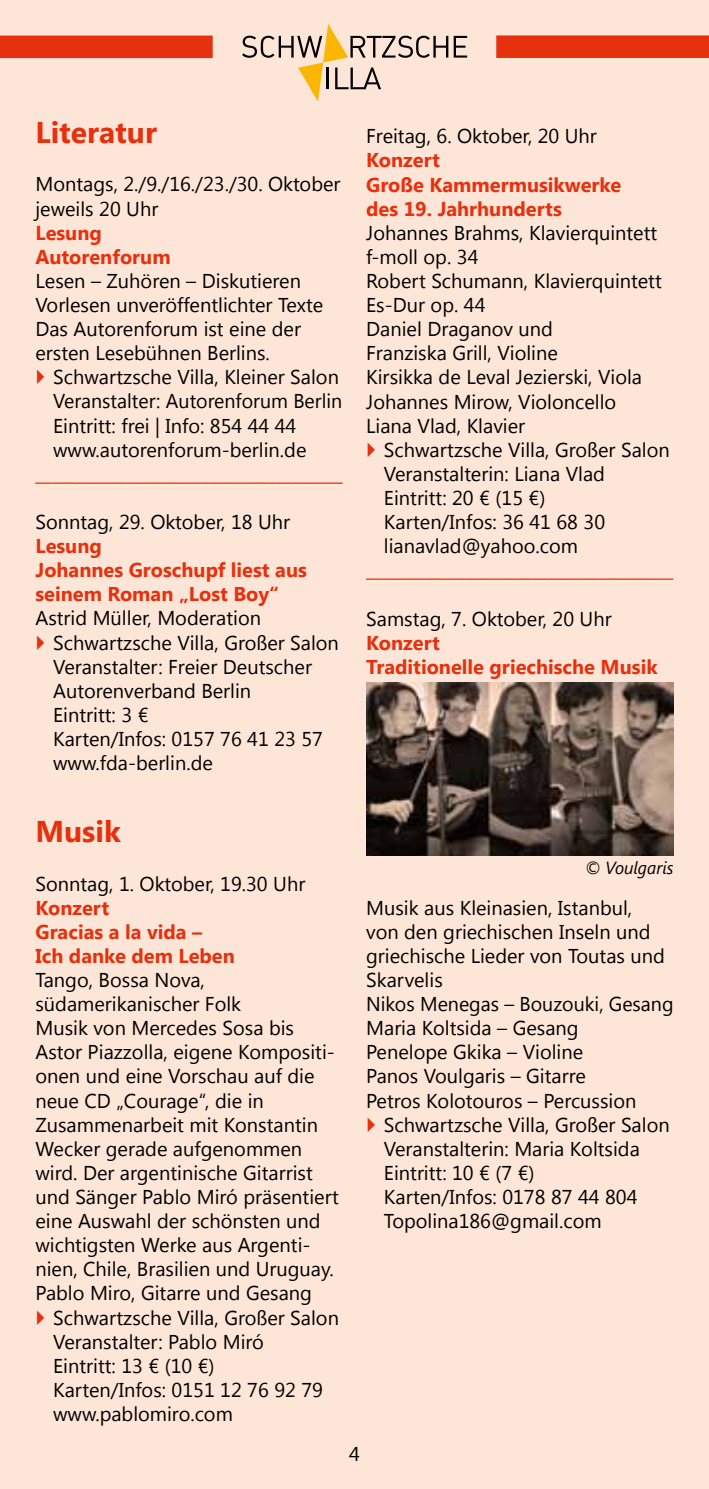
<style>
.page{position:relative;width:709px;height:1489px;background:#fff}
.page>*{position:absolute;margin:0;border:0;box-sizing:border-box;transform-origin:0 0}
.t1{font:700 30px "Segoe UI";color:#e6310e}
.t2{font:20px/24px "Segoe UI";color:#000}
.t3{font:700 20px/24px "Segoe UI";color:#e6310e}
.t4{font:20px "Segoe UI";color:#e6310e}
.t5{font:italic 17.5px "Segoe UI";color:#000}
</style>
<div class="page">
<div style="left:0;top:0;width:709px;height:1488px;background:#fde5d8"></div>
<svg style="left:242px;top:24px;width:225px;height:77px"></svg>
<div style="left:0;top:36px;width:213px;height:22px;background:#e6310e"></div>
<div style="left:496px;top:35px;width:213px;height:23px;background:#e6310e"></div>
<img style="left:367px;top:682px;width:306px;height:174px">
<h1 class="t1" style="left:35px;top:111px;width:123px">Literatur</h1>
<p class="t2" style="left:35px;top:171px;width:306px">Montags, 2./9./16./23./30. Oktober jeweils 20 Uhr</p>
<p class="t3" style="left:35px;top:219px;width:137px">Lesung<br>Autorenforum</p>
<p class="t2" style="left:35px;top:268px;width:289px">Lesen – Zuhören – Diskutieren<br>Vorlesen unveröffentlichter Texte<br>Das Autorenforum ist eine der ersten Lesebühnen Berlins.</p>
<p class="t2" style="left:53px;top:364px;width:290px">Schwartzsche Villa, Kleiner Salon Veranstalter: Autorenforum Berlin Eintritt: frei | Info: 854 44 44 www.autorenforum-berlin.de</p>
<p class="t4" style="left:35px;top:460px;width:309px">_____________________________________</p>
<p class="t2" style="left:35px;top:509px;width:256px">Sonntag, 29. Oktober, 18 Uhr</p>
<p class="t3" style="left:35px;top:533px;width:273px">Lesung<br>Johannes Groschupf liest aus seinem Roman „Lost Boy“</p>
<p class="t2" style="left:53px;top:605px;width:287px;text-indent:-18px">Astrid Müller, Moderation<br>Schwartzsche Villa, Großer Salon<br>Veranstalter: Freier Deutscher<br>Autorenverband Berlin<br>Eintritt: 3 €<br>Karten/Infos: 0157 76 41 23 57 www.fda-berlin.de</p>
<h1 class="t1" style="left:35px;top:810px;width:87px">Musik</h1>
<p class="t2" style="left:35px;top:870px;width:271px">Sonntag, 1. Oktober, 19.30 Uhr</p>
<p class="t3" style="left:35px;top:894px;width:201px">Konzert<br>Gracias a la vida –<br>Ich danke dem Leben</p>
<p class="t2" style="left:35px;top:966px;width:305px">Tango, Bossa Nova, südamerikanischer Folk<br>Musik von Mercedes Sosa bis<br>Astor Piazzolla, eigene Kompositi&shy;onen und eine Vorschau auf die neue CD „Courage“, die in<br>Zusammenarbeit mit Konstantin<br>Wecker gerade aufgenommen wird. Der argentinische Gitarrist und Sänger Pablo Miró präsentiert eine Auswahl der schönsten und wichtigsten Werke aus Argenti&shy;nien, Chile, Brasilien und Uruguay.<br>Pablo Miro, Gitarre und Gesang</p>
<p class="t2" style="left:53px;top:1304px;width:287px">Schwartzsche Villa, Großer Salon<br>Veranstalter: Pablo Miró<br>Eintritt: 13 € (10 €)<br>Karten/Infos: 0151 12 76 92 79 www.pablomiro.com</p>
<p class="t2" style="left:366px;top:123px;width:232px">Freitag, 6. Oktober, 20 Uhr</p>
<p class="t3" style="left:366px;top:147px;width:256px">Konzert<br>Große Kammermusikwerke des 19. Jahrhunderts</p>
<p class="t2" style="left:366px;top:220px;width:297px">Johannes Brahms, Klavierquintett f-moll op. 34<br>Robert Schumann, Klavierquintett<br>Es-Dur op. 44<br>Daniel Draganov und<br>Franziska Grill, Violine<br>Kirsikka de Leval Jezierski, Viola<br>Johannes Mirow, Violoncello<br>Liana Vlad, Klavier</p>
<p class="t2" style="left:384px;top:437px;width:287px">Schwartzsche Villa, Großer Salon<br>Veranstalterin: Liana Vlad<br>Eintritt: 20 € (15 €)<br>Karten/Infos: 36 41 68 30 lianavlad@yahoo.com</p>
<p class="t4" style="left:366px;top:556px;width:309px">_____________________________________</p>
<p class="t2" style="left:366px;top:605px;width:247px">Samstag, 7. Oktober, 20 Uhr</p>
<p class="t3" style="left:366px;top:629px;width:293px">Konzert<br>Traditionelle griechische Musik</p>
<p class="t5" style="left:585px;top:855px;width:90px">© Voulgaris</p>
<p class="t2" style="left:366px;top:894px;width:309px">Musik aus Kleinasien, Istanbul,<br>von den griechischen Inseln und griechische Lieder von Toutas und<br>Skarvelis<br>Nikos Menegas – Bouzouki, Gesang<br>Maria Koltsida – Gesang<br>Penelope Gkika – Violine<br>Panos Voulgaris – Gitarre<br>Petros Kolotouros – Percussion</p>
<p class="t2" style="left:384px;top:1111px;width:287px">Schwartzsche Villa, Großer Salon<br>Veranstalterin: Maria Koltsida<br>Eintritt: 10 € (7 €)<br>Karten/Infos: 0178 87 44 804<br>Topolina186@gmail.com</p>
<p class="t2" style="left:349px;top:1440px;width:12px">4</p>
</div>
